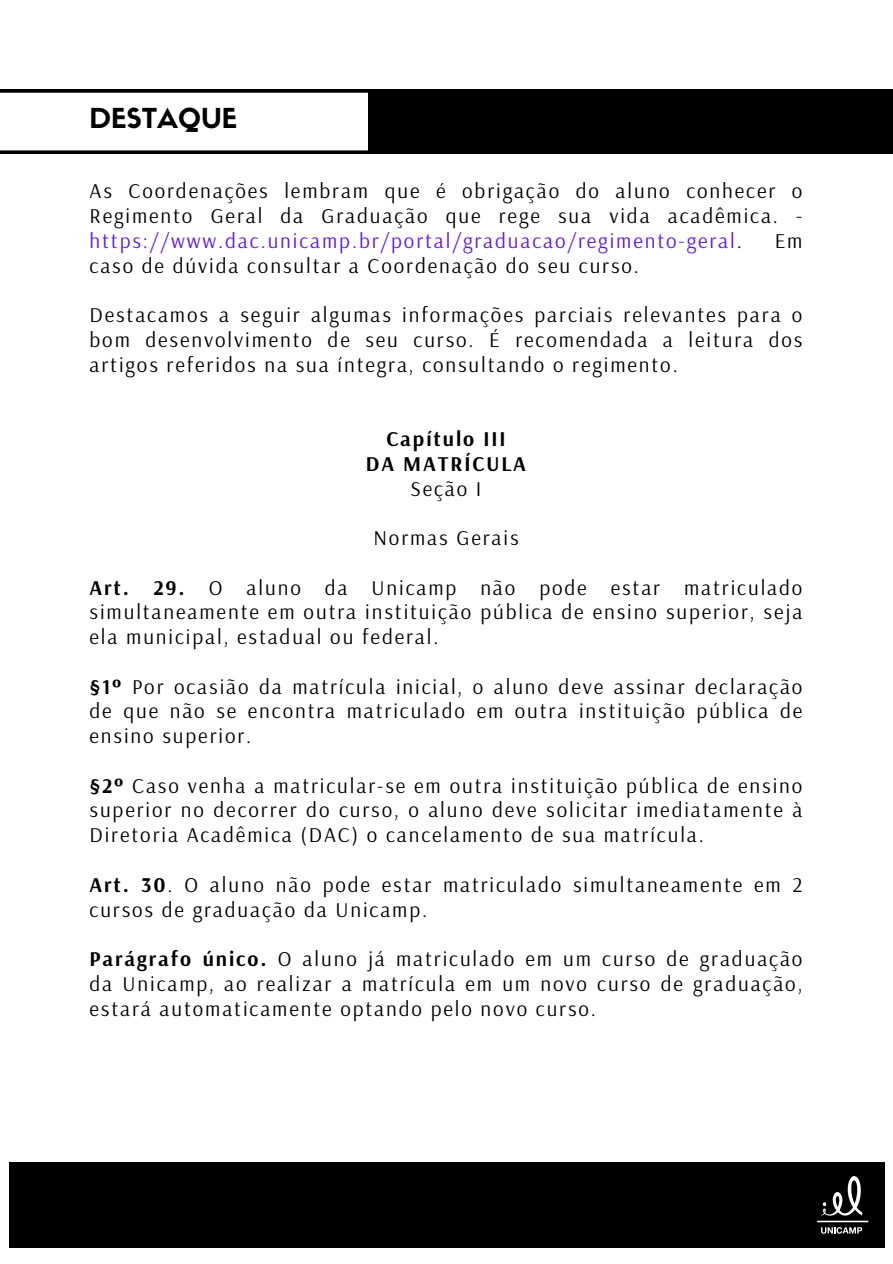
<style>
.page{position:relative;width:893px;height:1264px;background:#fff}
.page>*{position:absolute;margin:0;border:0;box-sizing:border-box;transform-origin:0 0}
.t1{font:27px "Sifonn Basic";color:#000}
.t2{font:21px/24.8px "Arsenal";letter-spacing:.09em;color:#000;text-align:justify}
.t3{font:700 21px/24.8px "Arsenal";letter-spacing:.09em;color:#000;text-align:center}
.s1{color:#5e17eb}
.s2{font-weight:700}
</style>
<div class="page">
<svg style="left:0;top:89px;width:892px;height:64px"></svg>
<div style="left:9px;top:1162px;width:875px;height:85px;background:#000"></div>
<svg style="left:821px;top:1176px;width:41px;height:40px"></svg>
<svg style="left:821px;top:1227px;width:41px;height:6px"></svg>
<hr style="left:817px;top:1220px;width:51px;height:2px;background:#fff">
<p class="t1" style="left:90px;top:108px;width:149px">DESTAQUE</p>
<p class="t2" style="left:90px;top:178px;width:714px">As Coordenações lembram que é obrigação do aluno conhecer o Regimento Geral da Graduação que rege sua vida acadêmica. - <span class="s1">https://www.dac.unicamp.br/portal/graduacao/regimento-geral</span>.</p>
<p class="t2" style="left:774px;top:228px;width:29px">Em</p>
<p class="t2" style="left:90px;top:252px;width:551px">caso de dúvida consultar a Coordenação do seu curso.</p>
<p class="t2" style="left:90px;top:302px;width:714px">Destacamos a seguir algumas informações parciais relevantes para o bom desenvolvimento de seu curso. É recomendada a leitura dos artigos referidos na sua íntegra, consultando o regimento.</p>
<p class="t3" style="left:366px;top:426px;width:162px">Capítulo III<br>DA MATRÍCULA</p>
<p class="t2" style="left:410px;top:475px;width:72px">Seção I</p>
<p class="t2" style="left:373px;top:525px;width:147px">Normas Gerais</p>
<p class="t2" style="left:90px;top:574px;width:714px"><span class="s2">Art. 29.</span> O aluno da Unicamp não pode estar matriculado simultaneamente em outra instituição pública de ensino superior, seja ela municipal, estadual ou federal.</p>
<p class="t2" style="left:90px;top:673px;width:714px"><span class="s2">§1º</span> Por ocasião da matrícula inicial, o aluno deve assinar declaração de que não se encontra matriculado em outra instituição pública de ensino superior.</p>
<p class="t2" style="left:90px;top:772px;width:714px"><span class="s2">§2º</span> Caso venha a matricular-se em outra instituição pública de ensino superior no decorrer do curso, o aluno deve solicitar imediatamente à Diretoria Acadêmica (DAC) o cancelamento de sua matrícula.</p>
<p class="t2" style="left:90px;top:871px;width:714px"><span class="s2">Art. 30</span>. O aluno não pode estar matriculado simultaneamente em 2 cursos de graduação da Unicamp.</p>
<p class="t2" style="left:90px;top:945px;width:714px"><span class="s2">Parágrafo único.</span> O aluno já matriculado em um curso de graduação da Unicamp, ao realizar a matrícula em um novo curso de graduação, estará automaticamente optando pelo novo curso.</p>
</div>
